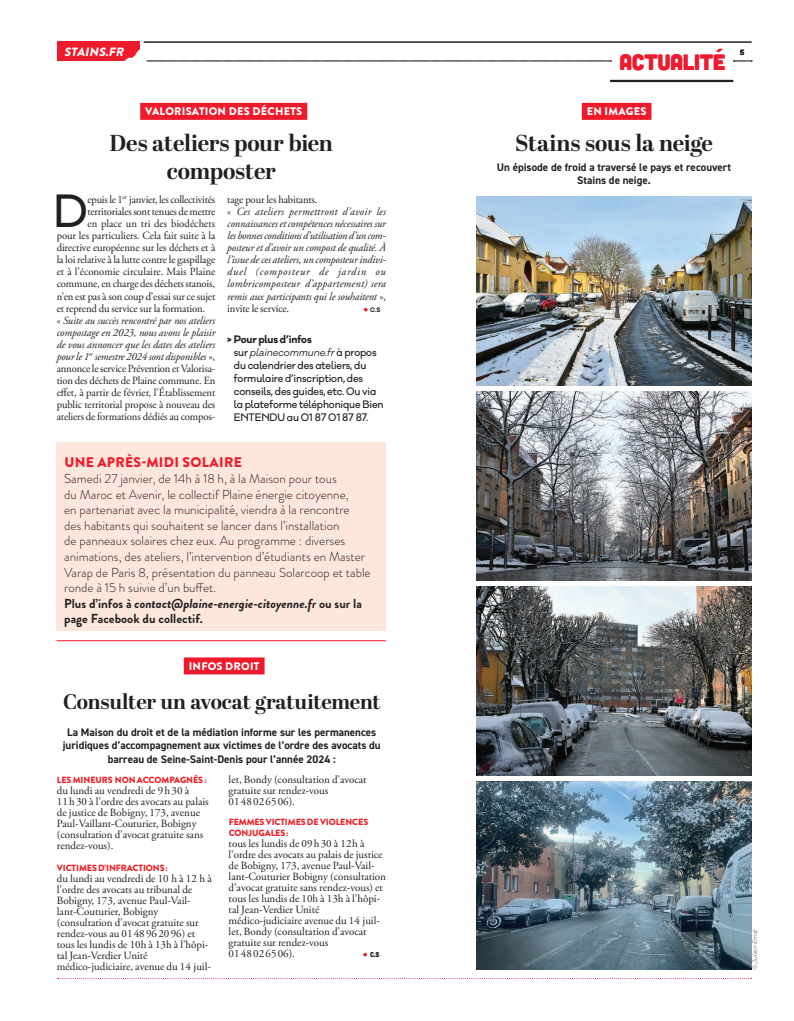
<style>
.page{position:relative;width:794px;height:1021px;background:#fff}
.page>*{position:absolute;margin:0;border:0;box-sizing:border-box;transform-origin:0 0}
.texte{font:500 42.8px "Galano Classic Alt";color:#231f20}
.t1{font:700 23px "Abril Display";letter-spacing:-.01em;color:#231f20}
.titre_article_OK{font:22px "Cubano";letter-spacing:-.005em;color:#ee1b2d}
.t2{font:700 21px "Abril Display";letter-spacing:-.01em;color:#231f20}
.t3{font:900 14px "Brandon Grotesque";letter-spacing:.02em;color:#ee1b2d}
.t4{font:300 13px/15.6px "Brandon Grotesque";color:#231f20}
.t5{font:700 13px/15.6px "Brandon Grotesque";color:#231f20}
.t6{font:italic 900 12px "Brandon Grotesque";color:#fff}
.texte-2{font:11px/11px "Adobe Garamond Pro";letter-spacing:-.005em;color:#231f20}
.texte-3{font:italic 11px/12.1px "Adobe Garamond Pro";letter-spacing:-.01em;color:#231f20;text-align:justify}
.t7{font:700 11px/13.2px "DIN2014";color:#231f20;text-align:center}
.Style_de_paragraphe_1{font:900 11px "Brandon Grotesque";letter-spacing:.02em;color:#fff}
.texte_7_OK{font:500 10px/13px "Galano Classic Alt";letter-spacing:-.01em;color:#231f20}
.texte-4{font:900 9px/11px "Brandon Grotesque";letter-spacing:-.01em;color:#ee1d23}
.texte-5{font:7px "Cubano";color:#231f20}
.texte-6{font:700 7px "Galano Classic Alt";color:#231f20}
.copyright_photos_OK{font:italic 6px "Galano Classic Alt";letter-spacing:-.015em;color:#76787b}
.texte-7{font:700 6px "Galano Classic Alt";color:#231f20}
.s1{font-style:italic}
.s2{font-style:normal}
.s3{font-family:"Adobe Garamond Pro";font-weight:400;font-size:13px;color:#ee1b2d}
.s4{font-weight:700}
.s5{font-weight:400;font-style:italic}
.s6{font-family:"Adobe Garamond Pro";font-size:13px;color:#ee1b2d}
</style>
<div class="page">
<div style="left:57px;top:42px;width:83px;height:19px;background:#ee1b2d"></div>
<hr style="left:144px;top:42px;width:607px;height:1px;background:#231f20">
<svg style="left:733px;top:61px;width:19px;height:1px"></svg>
<hr style="left:610px;top:80px;width:123px;height:2px;background:#231f20">
<svg style="left:124px;top:49px;width:487px;height:33px"></svg>
<img style="left:477px;top:781px;width:274px;height:188px">
<img style="left:477px;top:391px;width:274px;height:189px">
<img style="left:477px;top:586px;width:274px;height:189px">
<img style="left:477px;top:197px;width:274px;height:188px">
<div style="left:582px;top:103px;width:69px;height:17px;background:#ee1b2d"></div>
<div style="left:184px;top:657px;width:81px;height:17px;background:#ee1b2d"></div>
<div style="left:140px;top:103px;width:167px;height:17px;background:#ee1b2d"></div>
<div style="left:57px;top:443px;width:329px;height:188px;background:#fde7dc"></div>
<hr style="left:57px;top:640px;width:329px;height:1px;background:#ee1b2d">
<p class="t6" style="left:64px;top:43px;width:64px">STAINS.FR</p>
<p class="titre_article_OK" style="left:619px;top:48px;width:107px">ACTUALITÉ</p>
<p class="texte-6" style="left:740px;top:48px;width:6px">5</p>
<p class="Style_de_paragraphe_1" style="left:145px;top:104px;width:159px">VALORISATION DES DÉCHETS</p>
<p class="t1" style="left:110px;top:127px;width:225px">Des ateliers pour bien</p>
<p class="t1" style="left:515px;top:127px;width:199px">Stains sous la neige</p>
<p class="t1" style="left:167px;top:155px;width:110px">composter</p>
<p class="Style_de_paragraphe_1" style="left:587px;top:104px;width:61px">EN IMAGES</p>
<p class="t7" style="left:497px;top:160px;width:236px">Un épisode de froid a traversé le pays et recouvert</p>
<p class="t7" style="left:577px;top:173px;width:75px">Stains de neige.</p>
<p class="texte" style="left:53px;top:183px;width:36px">D</p>
<p class="texte-2" style="left:87px;top:194px;width:129px">epuis le 1<sup>er</sup> janvier, les collectivités</p>
<p class="texte-2" style="left:87px;top:206px;width:129px">territoriales sont tenues de mettre</p>
<p class="texte-2" style="left:87px;top:218px;width:129px">en place un tri des biodéchets</p>
<p class="texte-2" style="left:57px;top:230px;width:160px">pour les particuliers. Cela fait suite à la</p>
<p class="texte-2" style="left:57px;top:242px;width:160px">directive européenne sur les déchets et à</p>
<p class="texte-2" style="left:57px;top:255px;width:160px">la loi relative à la lutte contre le gaspillage</p>
<p class="texte-2" style="left:57px;top:267px;width:160px">et à l’économie circulaire. Mais Plaine</p>
<p class="texte-2" style="left:57px;top:279px;width:160px">commune, en charge des déchets stanois,</p>
<p class="texte-2" style="left:57px;top:291px;width:160px">n’en est pas à son coup d’essai sur ce sujet</p>
<p class="texte-2" style="left:57px;top:303px;width:150px">et reprend du service sur la formation.</p>
<p class="texte-2" style="left:57px;top:314px;width:160px;line-height:12.1px;text-align:justify">« <span class="s1">Suite au succès rencontré par nos ateliers compostage en 2023, nous avons le plaisir de vous annoncer que les dates des ateliers pour le 1</span><sup>er</sup> <span class="s1">semestre 2024 sont disponibles</span> », annonce le service Prévention et Valorisa&shy;tion des déchets de Plaine commune. En effet, à partir de février, l’Établissement public territorial propose à nouveau des ateliers de formations dédiés au compos-</p>
<p class="texte-2" style="left:227px;top:194px;width:92px">tage pour les habitants.</p>
<p class="texte-3" style="left:227px;top:206px;width:160px"><span class="s2">«</span> Ces ateliers permettront d’avoir les connaissances et compétences nécessaires sur les bonnes conditions d’utilisation d’un com&shy;posteur et d’avoir un compost de qualité. À l’issue de ces ateliers, un composteur indivi&shy;duel (composteur de jardin ou lombricomposteur d’appartement) sera remis aux participants qui le souhaitent <span class="s2">», invite le service.</span></p>
<p class="texte-7" style="left:363px;top:305px;width:18px"><span class="s3">•</span> C.S</p>
<p class="texte_7_OK" style="left:234px;top:332px;width:151px;text-indent:-7px"><span class="s4">&gt; Pour plus d’infos<br></span>sur <span class="s5">plainecommune.fr</span> à propos du calendrier des ateliers, du formulaire d’inscription, des conseils, des guides, etc. Ou via la plateforme téléphonique Bien<br>ENTENDU au 01 87 01 87 87.</p>
<p class="t3" style="left:64px;top:452px;width:179px">UNE APRÈS-MIDI SOLAIRE</p>
<p class="t4" style="left:64px;top:470px;width:308px">Samedi 27 janvier, de 14h à 18 h, à la Maison pour tous<br>du Maroc et Avenir, le collectif Plaine énergie citoyenne,<br>en partenariat avec la municipalité, viendra à la rencontre<br>des habitants qui souhaitent se lancer dans l’installation<br>de panneaux solaires chez eux. Au programme : diverses animations, des ateliers, l’intervention d’étudiants en Master Varap de Paris 8, présentation du panneau Solarcoop et table ronde à 15 h suivie d’un buffet.</p>
<p class="t5" style="left:64px;top:595px;width:299px">Plus d’infos à <span class="s1">contact@plaine-energie-citoyenne.fr</span> ou sur la page Facebook du collectif.</p>
<p class="Style_de_paragraphe_1" style="left:189px;top:658px;width:72px">INFOS DROIT</p>
<p class="t2" style="left:63px;top:687px;width:319px">Consulter un avocat gratuitement</p>
<p class="t7" style="left:63px;top:725px;width:319px">La Maison du droit et de la médiation informe sur les permanences juridiques d’accompagnement aux victimes de l’ordre des avocats du barreau de Seine-Saint-Denis pour l’année 2024 :</p>
<p class="texte-4" style="left:57px;top:774px;width:151px">LES MINEURS NON ACCOMPAGNÉS :</p>
<p class="texte-2" style="left:57px;top:785px;width:153px">du lundi au vendredi de 9h30 à<br>11h30 à l’ordre des avocats au palais de justice de Bobigny, 173, avenue<br>Paul-Vaillant-Couturier, Bobigny (consultation d’avocat gratuite sans rendez-vous).</p>
<p class="texte-4" style="left:57px;top:862px;width:112px">VICTIMES D’INFRACTIONS:</p>
<p class="texte-2" style="left:57px;top:873px;width:156px">du lundi au vendredi de 10 h à 12 h à l’ordre des avocats au tribunal de<br>Bobigny, 173, avenue Paul-Vail&shy;lant-Couturier, Bobigny (consultation d’avocat gratuite sur rendez-vous au 0148962096) et tous les lundis de 10h à 13h à l’hôpi&shy;tal Jean-Verdier Unité médico-judiciaire, avenue du 14 juil-</p>
<p class="texte-2" style="left:229px;top:774px;width:139px">let, Bondy (consultation d’avocat gratuite sur rendez-vous<br>0148026506).</p>
<p class="texte-4" style="left:229px;top:816px;width:141px">FEMMES VICTIMES DE VIOLENCES<br>CONJUGALES:</p>
<p class="texte-2" style="left:229px;top:838px;width:159px">tous les lundis de 09h30 à 12h à l’ordre des avocats au palais de justice de Bobigny, 173, avenue Paul-Vail&shy;lant-Couturier Bobigny (consultation d’avocat gratuite sans rendez-vous) et tous les lundis de 10h à 13h à l’hôpi&shy;tal Jean-Verdier Unité médico-judiciaire avenue du 14 juil&shy;let, Bondy (consultation d’avocat gratuite sur rendez-vous<br>0148026506).</p>
<p class="texte-5" style="left:363px;top:949px;width:18px"><span class="s6">•</span> C.S</p>
<p class="copyright_photos_OK" style="left:751px;top:969px;width:43px;rotate:-90deg">© Julien Ernst</p>
</div>
